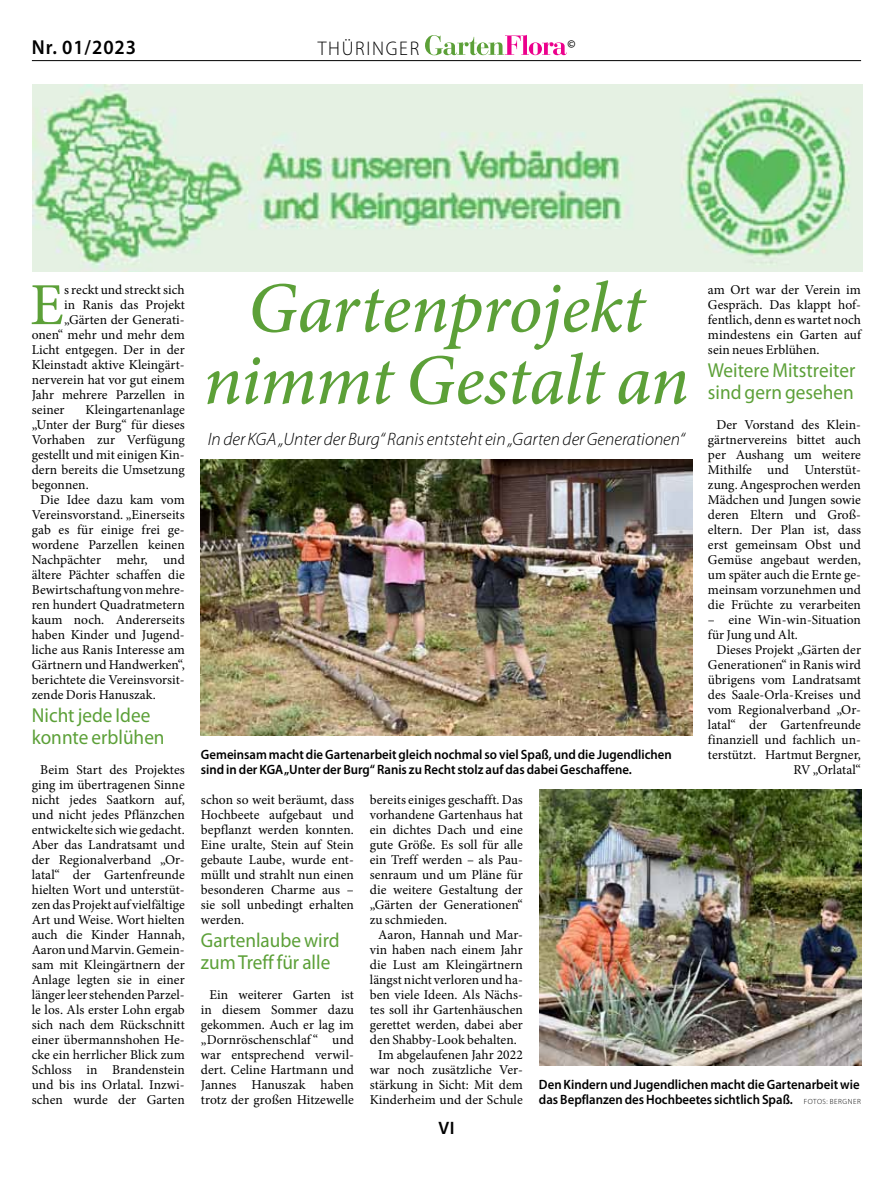
<style>
.page{position:relative;width:893px;height:1191px;background:#fff}
.page>*{position:absolute;margin:0;border:0;box-sizing:border-box;transform-origin:0 0}
.t1{font:italic 500 72px/72px "Minion Pro";letter-spacing:-.01em;color:#5ca038;text-align:center}
.t2{font:59.7px "Minion Pro";color:#5ca038}
.t3{font:20.25px/22.5px "Myriad Pro";color:#5ca038;scale:.95 1}
.t4{font:600 20.25px "Myriad Pro";letter-spacing:.05em;color:#000;scale:.95 1}
.t5{font:300 19.8px "Myriad Pro";letter-spacing:.09em;color:#000;scale:.95 1}
.t6{font:italic 300 18px "Myriad Pro";color:#000}
.t7{font:600 18px "Myriad Pro";color:#000}
.t8{font:13.5px/15px "Minion Pro";letter-spacing:.005em;color:#000;text-align:justify}
.t9{font:600 13.5px/15px "Myriad Pro";color:#000;scale:.95 1}
.t10{font:600 11.85px "Myriad Pro";color:#000}
.s1{font-weight:300;font-size:7.5px}
</style>
<div class="page">
<hr style="left:32px;top:60px;width:829px;height:1px;background:#000">
<svg style="left:425px;top:35px;width:142px;height:20px"></svg>
<img style="left:201px;top:459px;width:491px;height:276px">
<img style="left:539px;top:789px;width:322px;height:276px">
<img style="left:33px;top:84px;width:829px;height:188px">
<h3 class="t5" style="left:318px;top:36px;width:108px">THÜRINGER</h3>
<h3 class="t4" style="left:32px;top:34px;width:111px">Nr. 01/2023</h3>
<p class="t10" style="left:567px;top:36px;width:10px">©</p>
<h2 class="t2" style="left:30px;top:265px;width:35px">E</h2>
<p class="t8" style="left:64px;top:282px;width:122px">s reckt und streckt sich</p>
<p class="t8" style="left:64px;top:297px;width:122px">in Ranis das Projekt</p>
<p class="t8" style="left:64px;top:312px;width:122px">„Gärten der Generati-</p>
<p class="t8" style="left:32px;top:327px;width:155px">onen“ mehr und mehr dem</p>
<p class="t8" style="left:32px;top:342px;width:155px">Licht entgegen. Der in der</p>
<p class="t8" style="left:32px;top:357px;width:155px">Kleinstadt aktive Kleingärt-</p>
<p class="t8" style="left:32px;top:372px;width:155px">nerverein hat vor gut einem</p>
<p class="t8" style="left:32px;top:387px;width:155px">Jahr mehrere Parzellen in</p>
<p class="t8" style="left:32px;top:402px;width:34px">seiner</p>
<p class="t8" style="left:32px;top:402px;width:155px;text-indent:54px">Kleingartenanlage „Unter der Burg“ für dieses Vorhaben zur Verfügung gestellt und mit einigen Kin&shy;dern bereits die Umsetzung begonnen.</p>
<p class="t8" style="left:32px;top:492px;width:155px;text-indent:9px">Die Idee dazu kam vom Vereinsvorstand. „Einerseits gab es für einige frei ge&shy;wordene Parzellen keinen Nachpächter mehr, und ältere Pächter schaffen die Bewirtschaftung von mehre&shy;ren hundert Quadratmetern kaum noch. Andererseits haben Kinder und Jugend&shy;liche aus Ranis Interesse am Gärtnern und Handwerken“, berichtete die Vereinsvorsit&shy;zende Doris Hanuszak.</p>
<h3 class="t3" style="left:32px;top:703px;width:141px">Nicht jede Idee konnte erblühen</h3>
<p class="t8" style="left:32px;top:762px;width:155px;text-indent:9px">Beim Start des Projektes ging im übertragenen Sinne nicht jedes Saatkorn auf, und nicht jedes Pflänzchen entwickelte sich wie gedacht.<br>Aber das Landratsamt und der Regionalverband „Or&shy;latal“ der Gartenfreunde hielten Wort und unterstüt&shy;zen das Projekt auf vielfältige Art und Weise. Wort hielten auch die Kinder Hannah, Aaron und Marvin. Gemein&shy;sam mit Kleingärtnern der Anlage legten sie in einer länger leer stehenden Parzel&shy;le los. Als erster Lohn ergab sich nach dem Rückschnitt einer übermannshohen He&shy;cke ein herrlicher Blick zum Schloss in Brandenstein und bis ins Orlatal. Inzwi&shy;schen wurde der Garten</p>
<h1 class="t1" style="left:204px;top:272px;width:487px">Gartenprojekt nimmt Gestalt an</h1>
<h3 class="t6" style="left:208px;top:428px;width:478px">In der KGA „Unter der Burg“ Ranis entsteht ein „Garten der Generationen“</h3>
<p class="t9" style="left:201px;top:747px;width:497px">Gemeinsam macht die Gartenarbeit gleich nochmal so viel Spaß, und die Jugendlichen sind in der KGA „Unter der Burg“ Ranis zu Recht stolz auf das dabei Geschaffene.</p>
<p class="t8" style="left:708px;top:282px;width:155px">am Ort war der Verein im Gespräch. Das klappt hof&shy;fentlich, denn es wartet noch mindestens ein Garten auf sein neues Erblühen.</p>
<h3 class="t3" style="left:708px;top:358px;width:157px">Weitere Mitstreiter sind gern gesehen</h3>
<p class="t8" style="left:708px;top:417px;width:155px;text-indent:9px">Der Vorstand des Klein&shy;gärtnervereins bittet auch per Aushang um weitere Mithilfe und Unterstüt&shy;zung. Angesprochen werden Mädchen und Jungen sowie deren Eltern und Groß&shy;eltern. Der Plan ist, dass erst gemeinsam Obst und Gemüse angebaut werden, um später auch die Ernte ge&shy;meinsam vorzunehmen und die Früchte zu verarbeiten</p>
<p class="t8" style="left:708px;top:612px;width:155px">– eine Win-win-Situation für Jung und Alt.</p>
<p class="t8" style="left:708px;top:642px;width:155px;text-align:right">Dieses Projekt „Gärten der<br>Generationen“ in Ranis wird übrigens vom Landratsamt des Saale-Orla-Kreises und vom Regionalverband „Or&shy;latal“ der Gartenfreunde finanziell und fachlich un&shy;terstützt. Hartmut Bergner,<br>RV „Orlatal“</p>
<p class="t8" style="left:201px;top:792px;width:155px">schon so weit beräumt, dass Hochbeete aufgebaut und bepflanzt werden konnten.<br>Eine uralte, Stein auf Stein gebaute Laube, wurde ent&shy;müllt und strahlt nun einen besonderen Charme aus – sie soll unbedingt erhalten werden.</p>
<h3 class="t3" style="left:201px;top:928px;width:148px">Gartenlaube wird zum Treff für alle</h3>
<p class="t8" style="left:201px;top:987px;width:155px;text-indent:9px">Ein weiterer Garten ist in diesem Sommer dazu gekommen. Auch er lag im „Dornröschenschlaf “ und war entsprechend verwil&shy;dert. Celine Hartmann und Jannes Hanuszak haben trotz der großen Hitzewelle</p>
<p class="t8" style="left:370px;top:792px;width:155px">bereits einiges geschafft. Das vorhandene Gartenhaus hat ein dichtes Dach und eine gute Größe. Es soll für alle ein Treff werden – als Pau&shy;senraum und um Pläne für die weitere Gestaltung der „Gärten der Generationen“ zu schmieden.</p>
<p class="t8" style="left:378px;top:927px;width:146px">Aaron, Hannah und Mar-</p>
<p class="t8" style="left:370px;top:942px;width:155px">vin haben nach einem Jahr</p>
<p class="t8" style="left:370px;top:957px;width:155px">die Lust am Kleingärtnern</p>
<p class="t8" style="left:370px;top:972px;width:155px">längst nicht verloren und ha-</p>
<p class="t8" style="left:370px;top:987px;width:155px">ben viele Ideen. Als Nächs-</p>
<p class="t8" style="left:370px;top:1002px;width:155px">tes soll ihr Gartenhäuschen</p>
<p class="t8" style="left:370px;top:1017px;width:155px">gerettet werden, dabei aber</p>
<p class="t8" style="left:370px;top:1032px;width:149px">den Shabby-Look behalten.</p>
<p class="t8" style="left:378px;top:1047px;width:146px">Im abgelaufenen Jahr 2022</p>
<p class="t8" style="left:370px;top:1062px;width:155px">war noch zusätzliche Ver-</p>
<p class="t8" style="left:370px;top:1077px;width:155px">stärkung in Sicht: Mit dem</p>
<p class="t8" style="left:370px;top:1092px;width:155px">Kinderheim und der Schule</p>
<h3 class="t7" style="left:438px;top:1117px;width:17px">VI</h3>
<p class="t9" style="left:539px;top:1077px;width:340px">Den Kindern und Jugendlichen macht die Gartenarbeit wie das Bepflanzen des Hochbeetes sichtlich Spaß. <span class="s1">F OTOS: BERGNER</span></p>
</div>
